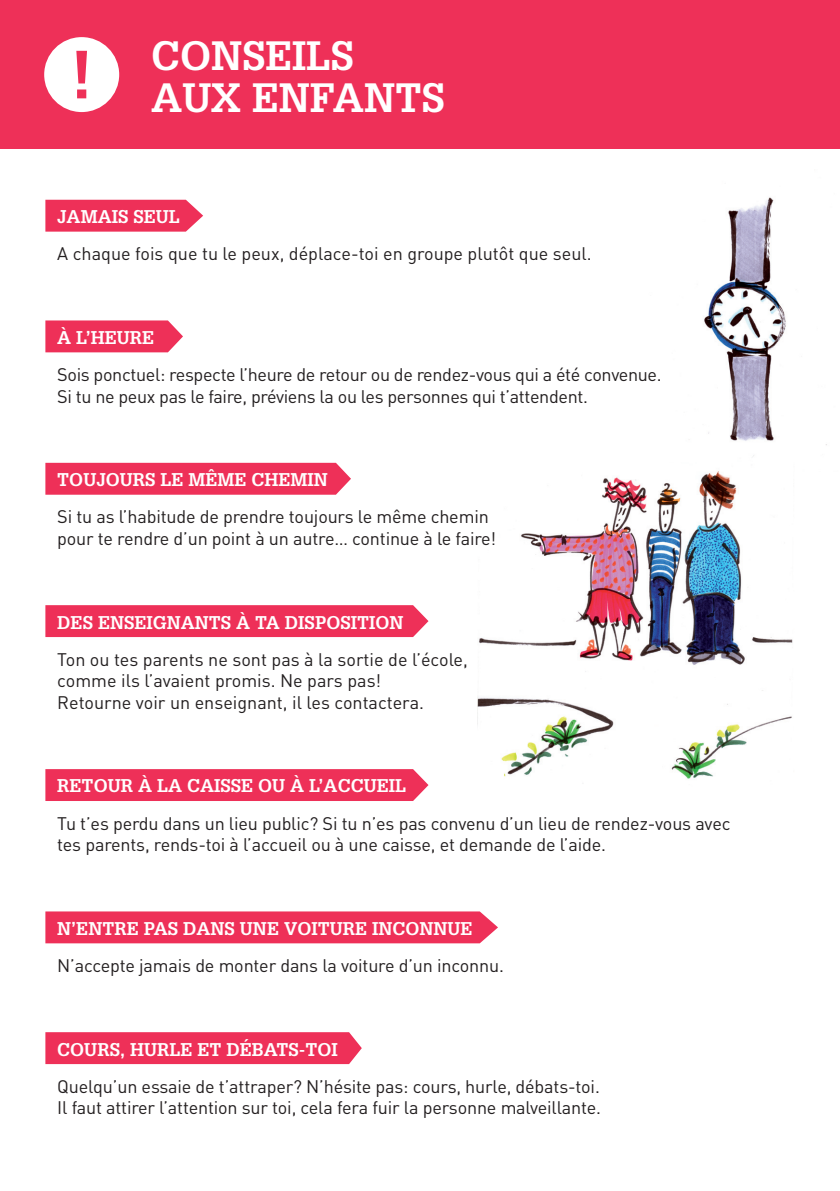
<style>
.page{position:relative;width:840px;height:1191px;background:#fff}
.page>*{position:absolute;margin:0;border:0;box-sizing:border-box;transform-origin:0 0}
.t1{font:700 40px/42px "Glypha";color:#fff}
.t2{font:18px/21.6px "DIN";letter-spacing:-.01em;color:#231f20}
.t3{font:700 18px "Glypha";color:#fff}
</style>
<div class="page">
<img style="left:704px;top:197px;width:123px;height:259px">
<img style="left:477px;top:471px;width:316px;height:308px">
<div style="left:0;top:0;width:839px;height:149px;background:#ee3058"></div>
<svg style="left:45px;top:200px;width:158px;height:32px;background:#ef3d63"></svg>
<svg style="left:45px;top:320px;width:138px;height:32px;background:#ef3e63"></svg>
<div style="left:45px;top:463px;width:306px;height:32px;background:#ee3058"></div>
<div style="left:45px;top:605px;width:383px;height:32px;background:#ee3058"></div>
<div style="left:45px;top:769px;width:383px;height:32px;background:#ee3058"></div>
<div style="left:45px;top:1032px;width:316px;height:32px;background:#ee3058"></div>
<div style="left:45px;top:911px;width:452px;height:32px;background:#ee3058"></div>
<div style="left:44px;top:37px;width:75px;height:75px;background:#fff;border-radius:50%"></div>
<svg style="left:76px;top:51px;width:11px;height:47px"></svg>
<h1 class="t1" style="left:151px;top:34px;width:295px">CONSEILS<br>AUX ENFANTS</h1>
<p class="t3" style="left:57px;top:205px;width:124px">JAMAIS SEUL</p>
<p class="t2" style="left:57px;top:243px;width:535px">A chaque fois que tu le peux, déplace-toi en groupe plutôt que seul.</p>
<p class="t3" style="left:57px;top:326px;width:98px">À L’HEURE</p>
<p class="t2" style="left:57px;top:363px;width:605px">Sois ponctuel: respecte l’heure de retour ou de rendez-vous qui a été convenue.<br>Si tu ne peux pas le faire, préviens la ou les personnes qui t’attendent.</p>
<p class="t3" style="left:57px;top:468px;width:272px">TOUJOURS LE MÊME CHEMIN</p>
<p class="t2" style="left:57px;top:506px;width:440px">Si tu as l’habitude de prendre toujours le même chemin pour te rendre d’un point à un autre… continue à le faire!</p>
<p class="t3" style="left:57px;top:611px;width:347px">DES ENSEIGNANTS À TA DISPOSITION</p>
<p class="t2" style="left:57px;top:648px;width:412px">Ton ou tes parents ne sont pas à la sortie de l’école, comme ils l’avaient promis. Ne pars pas!<br>Retourne voir un enseignant, il les contactera.</p>
<p class="t3" style="left:57px;top:774px;width:350px">RETOUR À LA CAISSE OU À L’ACCUEIL</p>
<p class="t2" style="left:57px;top:812px;width:674px">Tu t’es perdu dans un lieu public? Si tu n’es pas convenu d’un lieu de rendez-vous avec tes parents, rends-toi à l’accueil ou à une caisse, et demande de l’aide.</p>
<p class="t3" style="left:57px;top:917px;width:416px">N’ENTRE PAS DANS UNE VOITURE INCONNUE</p>
<p class="t2" style="left:57px;top:954px;width:448px">N’accepte jamais de monter dans la voiture d’un inconnu.</p>
<p class="t3" style="left:57px;top:1037px;width:282px">COURS, HURLE ET DÉBATS-TOI</p>
<p class="t2" style="left:57px;top:1075px;width:545px">Quelqu’un essaie de t’attraper? N’hésite pas: cours, hurle, débats-toi.<br>Il faut attirer l’attention sur toi, cela fera fuir la personne malveillante.</p>
</div>
